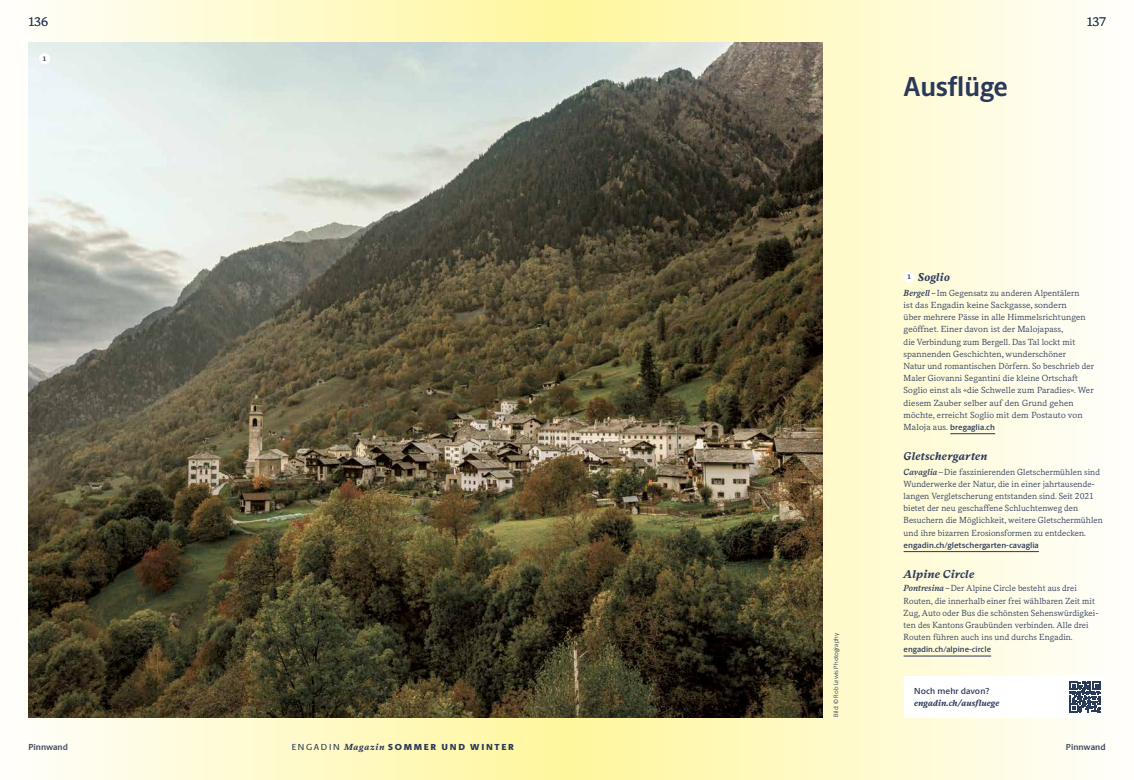
<style>
.page{position:relative;width:1134px;height:780px;background:#fff}
.page>*{position:absolute;margin:0;border:0;box-sizing:border-box;transform-origin:0 0}
.t1{font:700 27.5px "Berlingske Sans";letter-spacing:-.01em;color:#2a385a}
.t2{font:12.5px "Messina Serif";color:#2a385a}
.t3{font:italic 700 11.25px "Messina Serif";letter-spacing:.015em;color:#2a385a}
.t4{font:8.75px/12.2px "Messina Serif";letter-spacing:.005em;color:#2a385a}
.t5{font:900 8.75px "Berlingske Sans";letter-spacing:.195em;color:#2a385a}
.t6{font:italic 700 8.75px "Messina Serif";color:#2a385a}
.t7{font:700 8.75px "Berlingske Sans";color:#2a385a}
.t8{font:8.75px "Berlingske Sans D Bd";letter-spacing:.01em;color:#2a385a}
.t9{font:8.12px "Berlingske Sans D Bd";letter-spacing:.005em;color:#2a385a}
.t10{font:700 6.5px "Messina Serif";color:#2a385a}
.t11{font:6.25px "Berlingske Sans";color:#2a385a}
.s1{font-weight:600;font-style:italic}
.s2{font-family:"Messina Serif";font-size:8.75px}
.s3{font-weight:500}
.s4{font-family:"Messina Serif";font-weight:700;font-style:italic}
</style>
<div class="page">
<div style="left:0;top:0;width:567px;height:780px;background:linear-gradient(to right,#fffefc,#fef69e)"></div>
<div style="left:567px;top:0;width:567px;height:780px;background:linear-gradient(to right,#fef59d,#fffefb)"></div>
<img style="left:28px;top:43px;width:794px;height:674px">
<hr style="left:950px;top:433px;width:45px;height:1px;background:#2a385a">
<hr style="left:904px;top:551px;width:135px;height:1px;background:#2a385a">
<hr style="left:904px;top:655px;width:87px;height:1px;background:#2a385a">
<div style="left:904px;top:271px;width:11px;height:11px;background:#fff;border-radius:50%"></div>
<div style="left:904px;top:676px;width:202px;height:41px;background:#fff"></div>
<svg style="left:1069px;top:681px;width:32px;height:31px"></svg>
<div style="left:39px;top:53px;width:11px;height:11px;background:#fff;border-radius:50%"></div>
<h2 class="t2" style="left:28px;top:12px;width:22px">136</h2>
<h2 class="t2" style="left:1087px;top:12px;width:21px">137</h2>
<p class="t10" style="left:43px;top:54px;width:5px">1</p>
<h1 class="t1" style="left:904px;top:66px;width:106px">Ausflüge</h1>
<p class="t11" style="left:831px;top:716px;width:85px;rotate:-90deg">Bild: © Rob Lewis Photography</p>
<p class="t3" style="left:907px;top:268px;width:44px"><sup>1</sup> Soglio</p>
<p class="t4" style="left:904px;top:286px;width:192px"><span class="s1">Bergell–</span>Im Gegensatz zu anderen Alpentälern<br>ist das Engadin keine Sackgasse, sondern<br>über mehrere Pässe in alle Himmelsrichtungen geöffnet. Einer davon ist der Malojapass,<br>die Verbindung zum Bergell. Das Tal lockt mit spannenden Geschichten, wunderschöner<br>Natur und romantischen Dörfern. So beschrieb der Maler Giovanni Segantini die kleine Ortschaft Soglio einst als «die Schwelle zum Paradies». Wer diesem Zauber selber auf den Grund gehen möchte, erreicht Soglio mit dem Postauto von</p>
<p class="t9" style="left:904px;top:421px;width:93px"><span class="s2">Maloja aus.</span> bregaglia.ch</p>
<p class="t3" style="left:904px;top:447px;width:86px">Gletschergarten</p>
<p class="t4" style="left:904px;top:465px;width:201px"><span class="s1">Cavaglia–</span>Die faszinierenden Gletschermühlen sind Wunderwerke der Natur, die in einer jahrtausende&shy;langen Vergletscherung entstanden sind. Seit 2021 bietet der neu geschaffene Schluchtenweg den Besuchern die Möglichkeit, weitere Gletschermühlen und ihre bizarren Erosionsformen zu entdecken.</p>
<p class="t9" style="left:904px;top:539px;width:137px">engadin.ch/gletschergarten-cavaglia</p>
<p class="t3" style="left:904px;top:565px;width:72px">Alpine Circle</p>
<p class="t4" style="left:904px;top:582px;width:197px"><span class="s1">Pontresina–</span>Der Alpine Circle besteht aus drei Routen, die innerhalb einer frei wählbaren Zeit mit Zug, Auto oder Bus die schönsten Sehenswürdigkei&shy;ten des Kantons Graubünden verbinden. Alle drei Routen führen auch ins und durchs Engadin.</p>
<p class="t9" style="left:904px;top:643px;width:89px">engadin.ch/alpine-circle</p>
<p class="t8" style="left:914px;top:684px;width:76px">Noch mehr davon?</p>
<p class="t6" style="left:914px;top:696px;width:87px">engadin.ch/ausfluege</p>
<p class="t5" style="left:292px;top:740px;width:224px"><span class="s3">ENGADIN</span> <span class="s4">Magazin</span> SOMMER UND WINTER</p>
<p class="t7" style="left:28px;top:740px;width:41px">Pinnwand</p>
<p class="t7" style="left:1066px;top:740px;width:41px">Pinnwand</p>
</div>
